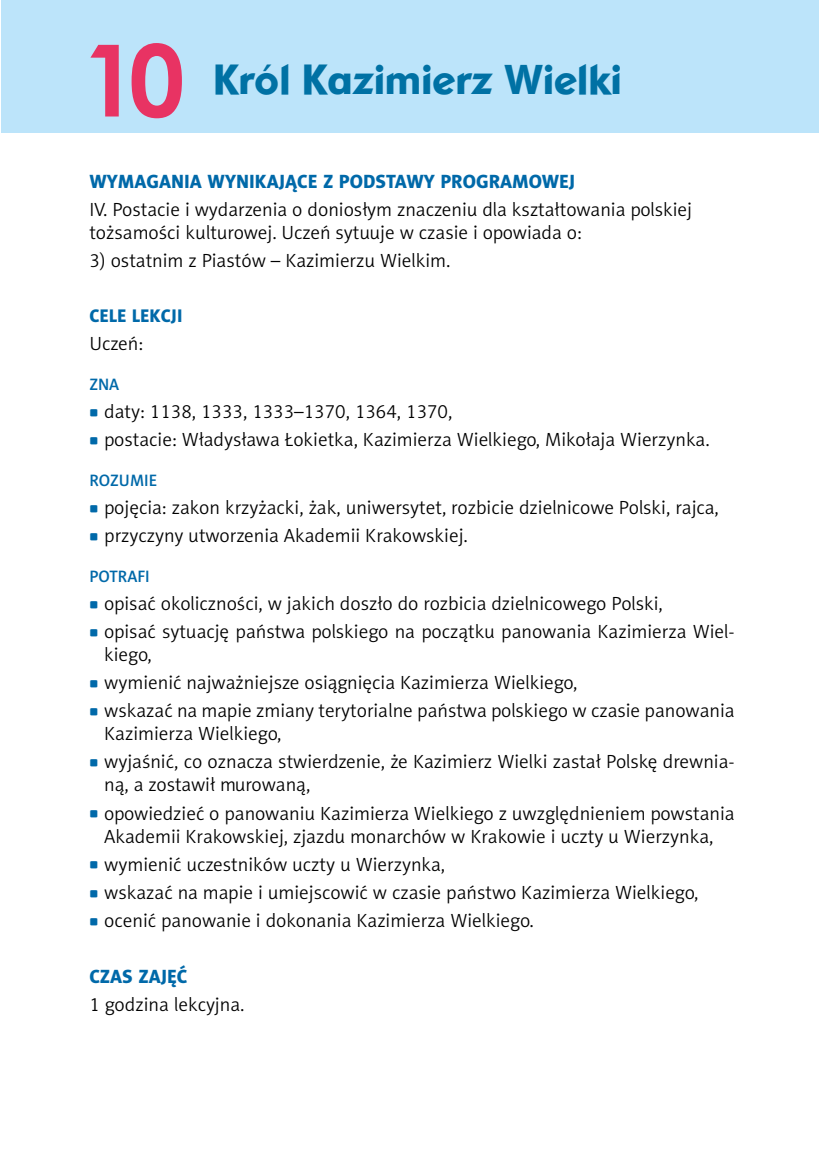
<style>
.page{position:relative;width:819px;height:1166px;background:#fff}
.page>*{position:absolute;margin:0;border:0;box-sizing:border-box;transform-origin:0 0}
.t1{font:700 99.75px "Century Gothic";color:#e83363}
.t2{font:700 38.5px "EFN Hebel";color:#0071a4}
.t3{font:19.25px/23.1px "Naomi Sans EFN Light";color:#000}
.t4{font:19.25px "Naomi Sans EFN Heavy";color:#0069a9}
.t5{font:18.38px "Naomi Sans EFN Heavy";color:#0069a9}
.t6{font:16.62px "Naomi Sans EFN Medium";color:#0069a9}
.s1{font-family:"Agency FB";font-weight:700;color:#0069a9}
</style>
<div class="page">
<div style="left:1px;top:0;width:818px;height:132px;background:#bce4fa"></div>
<h1 class="t1" style="left:82px;top:5px;width:104px">10</h1>
<h2 class="t2" style="left:213px;top:51px;width:409px">Król Kazimierz Wielki</h2>
<p class="t4" style="left:89px;top:169px;width:487px">WYMAGANIA WYNIKAJĄCE Z PODSTAWY PROGRAMOWEJ</p>
<p class="t3" style="left:89px;top:198px;width:604px">IV. Postacie i wydarzenia o doniosłym znaczeniu dla kształtowania polskiej tożsamości kulturowej. Uczeń sytuuje w czasie i opowiada o:</p>
<p class="t3" style="left:89px;top:249px;width:363px">3) ostatnim z Piastów – Kazimierzu Wielkim.</p>
<p class="t5" style="left:89px;top:304px;width:95px">CELE LEKCJI</p>
<p class="t3" style="left:89px;top:332px;width:55px">Uczeń:</p>
<p class="t6" style="left:89px;top:374px;width:31px">ZNA</p>
<p class="t3" style="left:89px;top:400px;width:364px"><span class="s1">•</span> daty: 1138, 1333, 1333–1370, 1364, 1370,</p>
<p class="t3" style="left:89px;top:428px;width:622px"><span class="s1">•</span> postacie: Władysława Łokietka, Kazimierza Wielkiego, Mikołaja Wierzynka.</p>
<p class="t6" style="left:89px;top:470px;width:69px">ROZUMIE</p>
<p class="t3" style="left:89px;top:496px;width:631px"><span class="s1">•</span> pojęcia: zakon krzyżacki, żak, uniwersytet, rozbicie dzielnicowe Polski, rajca,</p>
<p class="t3" style="left:89px;top:524px;width:380px"><span class="s1">•</span> przyczyny utworzenia Akademii Krakowskiej.</p>
<p class="t6" style="left:89px;top:566px;width:62px">POTRAFI</p>
<p class="t3" style="left:89px;top:592px;width:575px"><span class="s1">•</span> opisać okoliczności, w jakich doszło do rozbicia dzielnicowego Polski,</p>
<p class="t3" style="left:104px;top:620px;width:632px;text-indent:-15px"><span class="s1">•</span> opisać sytuację państwa polskiego na początku panowania Kazimierza Wiel&shy;kiego,</p>
<p class="t3" style="left:89px;top:671px;width:489px"><span class="s1">•</span> wymienić najważniejsze osiągnięcia Kazimierza Wielkiego,</p>
<p class="t3" style="left:104px;top:699px;width:631px;text-indent:-15px"><span class="s1">•</span> wskazać na mapie zmiany terytorialne państwa polskiego w czasie panowania<br>Kazimierza Wielkiego,</p>
<p class="t3" style="left:104px;top:750px;width:631px;text-indent:-15px"><span class="s1">•</span> wyjaśnić, co oznacza stwierdzenie, że Kazimierz Wielki zastał Polskę drewnia&shy;ną, a zostawił murowaną,</p>
<p class="t3" style="left:89px;top:801px;width:646px;text-align:center"><span class="s1">•</span> opowiedzieć o panowaniu Kazimierza Wielkiego z uwzględnieniem powstania<br>Akademii Krakowskiej, zjazdu monarchów w Krakowie i uczty u Wierzynka,</p>
<p class="t3" style="left:89px;top:852px;width:357px"><span class="s1">•</span> wymienić uczestników uczty u Wierzynka,</p>
<p class="t3" style="left:89px;top:881px;width:610px"><span class="s1">•</span> wskazać na mapie i umiejscowić w czasie państwo Kazimierza Wielkiego,</p>
<p class="t3" style="left:89px;top:909px;width:446px"><span class="s1">•</span> ocenić panowanie i dokonania Kazimierza Wielkiego.</p>
<p class="t4" style="left:89px;top:964px;width:100px">CZAS ZAJĘĆ</p>
<p class="t3" style="left:89px;top:993px;width:157px">1 godzina lekcyjna.</p>
</div>
